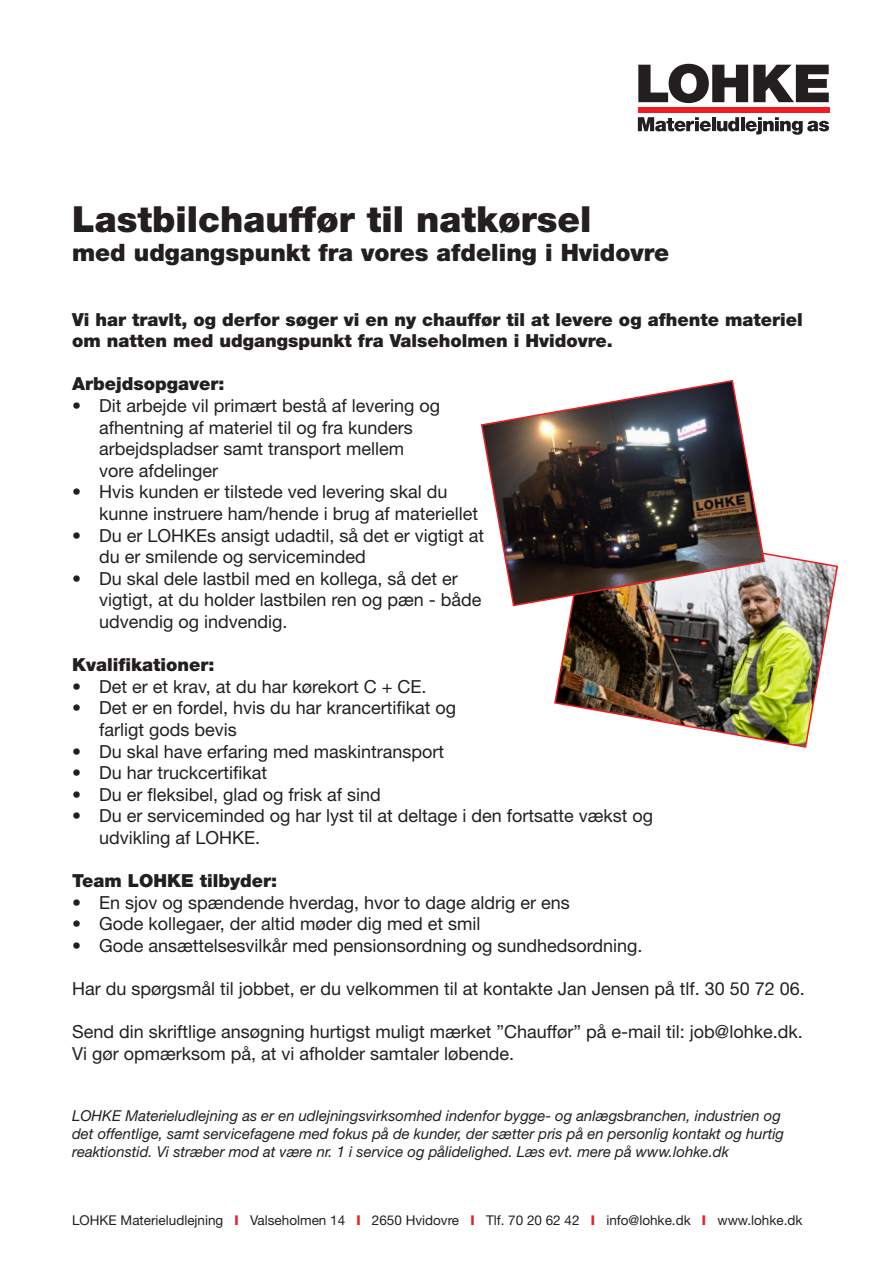
<style>
.page{position:relative;width:893px;height:1263px;background:#fff}
.page>*{position:absolute;margin:0;border:0;box-sizing:border-box;transform-origin:0 0}
.t1{font:900 36px "Helvetica Neue LT Std";color:#231f20}
.t2{font:900 24px "Helvetica Neue LT Std";color:#231f20}
.t3{font:18px/21.6px "Helvetica Neue LT Std";color:#231f20}
.t4{font:900 18px/21.6px "Helvetica Neue LT Std";color:#231f20}
.t5{font:italic 15px/18px "Helvetica Neue LT Std";color:#231f20}
.t6{font:13.5px "Helvetica Neue LT Std";color:#231f20}
.s1{font-weight:800;color:#ee1d23}
</style>
<div class="page">
<div style="left:638px;top:107px;width:191px;height:6px;background:#ee1d23"></div>
<svg style="left:638px;top:117px;width:73px;height:14px"></svg>
<hr style="left:712px;top:117px;width:3px;height:14px;background:#231f20">
<svg style="left:717px;top:117px;width:22px;height:14px"></svg>
<hr style="left:741px;top:117px;width:4px;height:14px;background:#231f20">
<svg style="left:746px;top:117px;width:83px;height:18px"></svg>
<svg style="left:638px;top:64px;width:191px;height:39px"></svg>
<img style="left:554px;top:553px;width:285px;height:195px">
<img style="left:481px;top:380px;width:285px;height:227px">
<p class="t1" style="left:72px;top:198px;width:521px">Lastbilchauffør til natkørsel</p>
<p class="t2" style="left:72px;top:238px;width:599px">med udgangspunkt fra vores afdeling i Hvidovre</p>
<p class="t4" style="left:72px;top:308px;width:732px">Vi har travlt, og derfor søger vi en ny chauffør til at levere og afhente materiel om natten med udgangspunkt fra Valseholmen i Hvidovre.</p>
<p class="t4" style="left:72px;top:373px;width:154px">Arbejdsopgaver:</p>
<p class="t3" style="left:99px;top:394px;width:343px;text-indent:-27px">• Dit arbejde vil primært bestå af levering og afhentning af materiel til og fra kunders arbejdspladser samt transport mellem vore afdelinger</p>
<p class="t3" style="left:99px;top:481px;width:381px;text-indent:-27px">• Hvis kunden er tilstede ved levering skal du kunne instruere ham/hende i brug af materiellet</p>
<p class="t3" style="left:99px;top:524px;width:387px;text-indent:-27px">• Du er LOHKEs ansigt udadtil, så det er vigtigt at du er smilende og serviceminded</p>
<p class="t3" style="left:99px;top:567px;width:384px;text-indent:-27px">• Du skal dele lastbil med en kollega, så det er vigtigt, at du holder lastbilen ren og pæn - både udvendig og indvendig.</p>
<p class="t4" style="left:72px;top:654px;width:144px">Kvalifikationer:</p>
<p class="t3" style="left:72px;top:675px;width:356px">• Det er et krav, at du har kørekort C + CE.</p>
<p class="t3" style="left:99px;top:697px;width:359px;text-indent:-27px">• Det er en fordel, hvis du har krancertifikat og farligt gods bevis</p>
<p class="t3" style="left:72px;top:740px;width:374px">• Du skal have erfaring med maskintransport</p>
<p class="t3" style="left:72px;top:762px;width:197px">• Du har truckcertifikat</p>
<p class="t3" style="left:72px;top:783px;width:310px">• Du er fleksibel, glad og frisk af sind</p>
<p class="t3" style="left:99px;top:805px;width:556px;text-indent:-27px">• Du er serviceminded og har lyst til at deltage i den fortsatte vækst og udvikling af LOHKE.</p>
<p class="t4" style="left:72px;top:870px;width:207px">Team LOHKE tilbyder:</p>
<p class="t3" style="left:72px;top:891px;width:499px">• En sjov og spændende hverdag, hvor to dage aldrig er ens</p>
<p class="t3" style="left:72px;top:913px;width:410px">• Gode kollegaer, der altid møder dig med et smil</p>
<p class="t3" style="left:72px;top:934px;width:572px">• Gode ansættelsesvilkår med pensionsordning og sundhedsordning.</p>
<p class="t3" style="left:72px;top:978px;width:734px">Har du spørgsmål til jobbet, er du velkommen til at kontakte Jan Jensen på tlf. 30 50 72 06.</p>
<p class="t3" style="left:72px;top:1021px;width:732px">Send din skriftlige ansøgning hurtigst muligt mærket ”Chauffør” på e-mail til: job@lohke.dk.<br>Vi gør opmærksom på, at vi afholder samtaler løbende.</p>
<p class="t5" style="left:72px;top:1107px;width:714px">LOHKE Materieludlejning as er en udlejningsvirksomhed indenfor bygge- og anlægsbranchen, industrien og det offentlige, samt servicefagene med fokus på de kunder, der sætter pris på en personlig kontakt og hurtig reaktionstid. Vi stræber mod at være nr. 1 i service og pålidelighed. Læs evt. mere på www.lohke.dk</p>
<p class="t6" style="left:72px;top:1212px;width:732px">LOHKE Materieludlejning <span class="s1">I</span> Valseholmen 14 <span class="s1">I</span> 2650 Hvidovre <span class="s1">I</span> Tlf. 70 20 62 42 <span class="s1">I</span> info@lohke.dk <span class="s1">I</span> www.lohke.dk</p>
</div>
